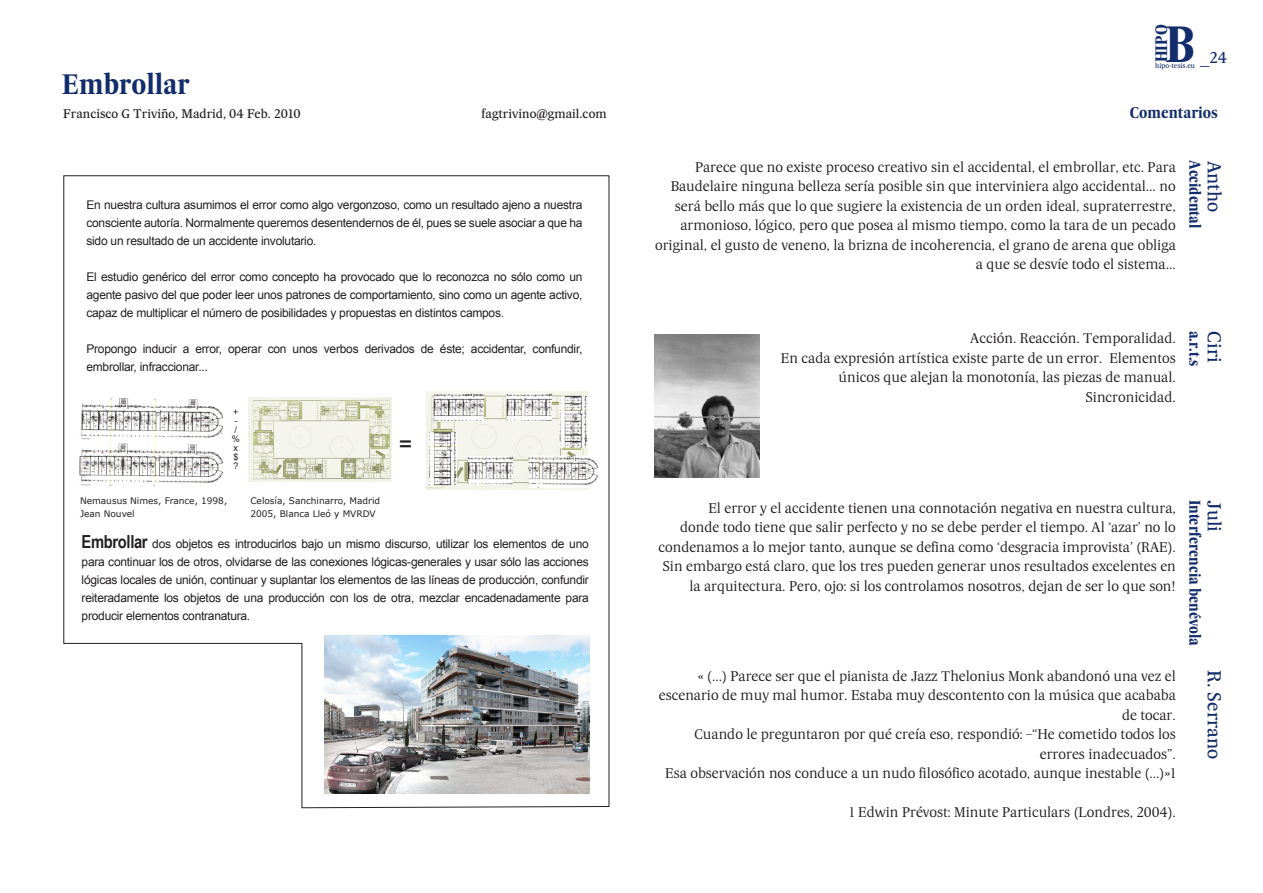
<style>
.page{position:relative;width:1263px;height:893px;background:#fff}
.page>*{position:absolute;margin:0;border:0;box-sizing:border-box;transform-origin:0 0}
.t1{font:700 condensed 48.9px "Majerit Headline";color:#132d6c}
.t2{font:700 27px "Majerit Headline";color:#132d6c}
.t3{font:23.25px "Arial";color:#231f20}
.t4{font:18px "Majerit Text";color:#132d6c}
.t5{font:700 condensed 16.05px "Majerit Headline";color:#132d6c}
.t6{font:700 condensed 15px "Majerit Headline";color:#132d6c}
.t7{font:700 15px "Majerit Headline";color:#132d6c}
.t8{font:15px "Majerit Text";color:#132d6c}
.t9{font:300 13.5px/19.5px "Majerit Headline Roman";color:#231f20;text-align:right}
.t10{font:12px/18px "Arial";letter-spacing:-.02em;color:#231f20;text-align:justify}
.t11{font:12px "Majerit Text";color:#231f20}
.t12{font:9px/12.9px "Verdana";color:#231f20}
.t13{font:9px "Arial";color:#231f20}
.t14{font:6.75px "Majerit Text";color:#132d6c}
.s1{font-family:"Times New Roman";font-size:18px}
.s2{font-family:"Arial Narrow";font-weight:700;font-size:18px}
</style>
<div class="page">
<svg style="left:63px;top:175px;width:546px;height:633px"></svg>
<img style="left:654px;top:334px;width:106px;height:144px">
<p class="t2" style="left:62px;top:67px;width:129px">Embrollar</p>
<p class="t5" style="left:1151px;top:62px;width:39px;rotate:-90deg">HIPO</p>
<h1 class="t1" style="left:1165px;top:14px;width:31px">B</h1>
<p class="t8" style="left:1200px;top:47px;width:28px"><span class="s1">_</span>24</p>
<p class="t14" style="left:1155px;top:62px;width:41px">hipo-tesis.eu</p>
<p class="t11" style="left:63px;top:106px;width:239px">Francisco G Triviño, Madrid, 04 Feb. 2010</p>
<p class="t11" style="left:482px;top:106px;width:127px">fagtrivino@gmail.com</p>
<p class="t7" style="left:1130px;top:103px;width:90px">Comentarios</p>
<p class="t10" style="left:86px;top:195px;width:497px">En nuestra cultura asumimos el error como algo vergonzoso, como un resultado ajeno a nuestra consciente autoría. Normalmente queremos desentendernos de él, pues se suele asociar a que ha sido un resultado de un accidente involutario.</p>
<p class="t10" style="left:86px;top:267px;width:497px">El estudio genérico del error como concepto ha provocado que lo reconozca no sólo como un agente pasivo del que poder leer unos patrones de comportamiento, sino como un agente activo, capaz de multiplicar el número de posibilidades y propuestas en distintos campos.</p>
<p class="t10" style="left:86px;top:339px;width:497px">Propongo inducir a error, operar con unos verbos derivados de éste; accidentar, confundir, embrollar, infraccionar...</p>
<p class="t13" style="left:233px;top:406px;width:7px">+</p>
<p class="t13" style="left:234px;top:415px;width:4px">-</p>
<p class="t13" style="left:235px;top:424px;width:4px">/</p>
<p class="t13" style="left:232px;top:433px;width:10px">%</p>
<p class="t13" style="left:234px;top:442px;width:6px">x</p>
<p class="t13" style="left:233px;top:451px;width:7px">$</p>
<p class="t13" style="left:233px;top:460px;width:7px">?</p>
<p class="t3" style="left:399px;top:429px;width:15px">=</p>
<p class="t12" style="left:80px;top:495px;width:149px">Nemausus Nimes, France, 1998,<br>Jean Nouvel</p>
<p class="t12" style="left:250px;top:495px;width:131px">Celosía, Sanchinarro, Madrid</p>
<p class="t12" style="left:250px;top:507px;width:127px">2005, Blanca Lleó y MVRDV</p>
<p class="t10" style="left:82px;top:534px;width:509px"><span class="s2">Embrollar</span> dos objetos es introducirlos bajo un mismo discurso, utilizar los elementos de uno para continuar los de otros, olvidarse de las conexiones lógicas-generales y usar sólo las acciones lógicas locales de unión, continuar y suplantar los elementos de las líneas de producción, confundir reiteradamente los objetos de una producción con los de otra, mezclar encadenadamente para producir elementos contranatura.</p>
<p class="t6" style="left:1204px;top:160px;width:69px;rotate:90deg">Accidental</p>
<p class="t9" style="left:655px;top:157px;width:522px">Parece que no existe proceso creativo sin el accidental, el embrollar, etc. Para Baudelaire ninguna belleza sería posible sin que interviniera algo accidental… no será bello más que lo que sugiere la existencia de un orden ideal, supraterrestre, armonioso, lógico, pero que posea al mismo tiempo, como la tara de un pecado original, el gusto de veneno, la brizna de incoherencia, el grano de arena que obliga a que se desvíe todo el sistema...</p>
<p class="t4" style="left:1226px;top:161px;width:53px;rotate:90deg">Antho</p>
<p class="t9" style="left:970px;top:328px;width:207px">Acción. Reacción. Temporalidad.</p>
<p class="t9" style="left:781px;top:348px;width:396px">En cada expresión artística existe parte de un error. Elementos únicos que alejan la monotonía, las piezas de manual.</p>
<p class="t9" style="left:1086px;top:387px;width:92px">Sincronicidad.</p>
<p class="t6" style="left:1204px;top:331px;width:37px;rotate:90deg">a.r.t.s</p>
<p class="t4" style="left:1226px;top:331px;width:33px;rotate:90deg">Ciri</p>
<p class="t9" style="left:658px;top:498px;width:519px">El error y el accidente tienen una connotación negativa en nuestra cultura,<br>donde todo tiene que salir perfecto y no se debe perder el tiempo. Al ‘azar’ no lo condenamos a lo mejor tanto, aunque se defina como ‘desgracia improvista’ (RAE).<br>Sin embargo está claro, que los tres pueden generar unos resultados excelentes en la arquitectura. Pero, ojo: si los controlamos nosotros, dejan de ser lo que son!</p>
<p class="t9" style="left:659px;top:666px;width:518px">« (…) Parece ser que el pianista de Jazz Thelonius Monk abandonó una vez el escenario de muy mal humor. Estaba muy descontento con la música que acababa de tocar.</p>
<p class="t9" style="left:695px;top:724px;width:483px">Cuando le preguntaron por qué creía eso, respondió: –“He cometido todos los errores inadecuados”.</p>
<p class="t9" style="left:665px;top:763px;width:512px">Esa observación nos conduce a un nudo filosófico acotado, aunque inestable (…)»1</p>
<p class="t9" style="left:849px;top:802px;width:328px">1 Edwin Prévost: Minute Particulars (Londres, 2004).</p>
<p class="t6" style="left:1204px;top:500px;width:148px;rotate:90deg">Interferencia benévola</p>
<p class="t4" style="left:1226px;top:500px;width:33px;rotate:90deg">Juli</p>
<p class="t4" style="left:1226px;top:670px;width:91px;rotate:90deg">R. Serrano</p>
</div>
